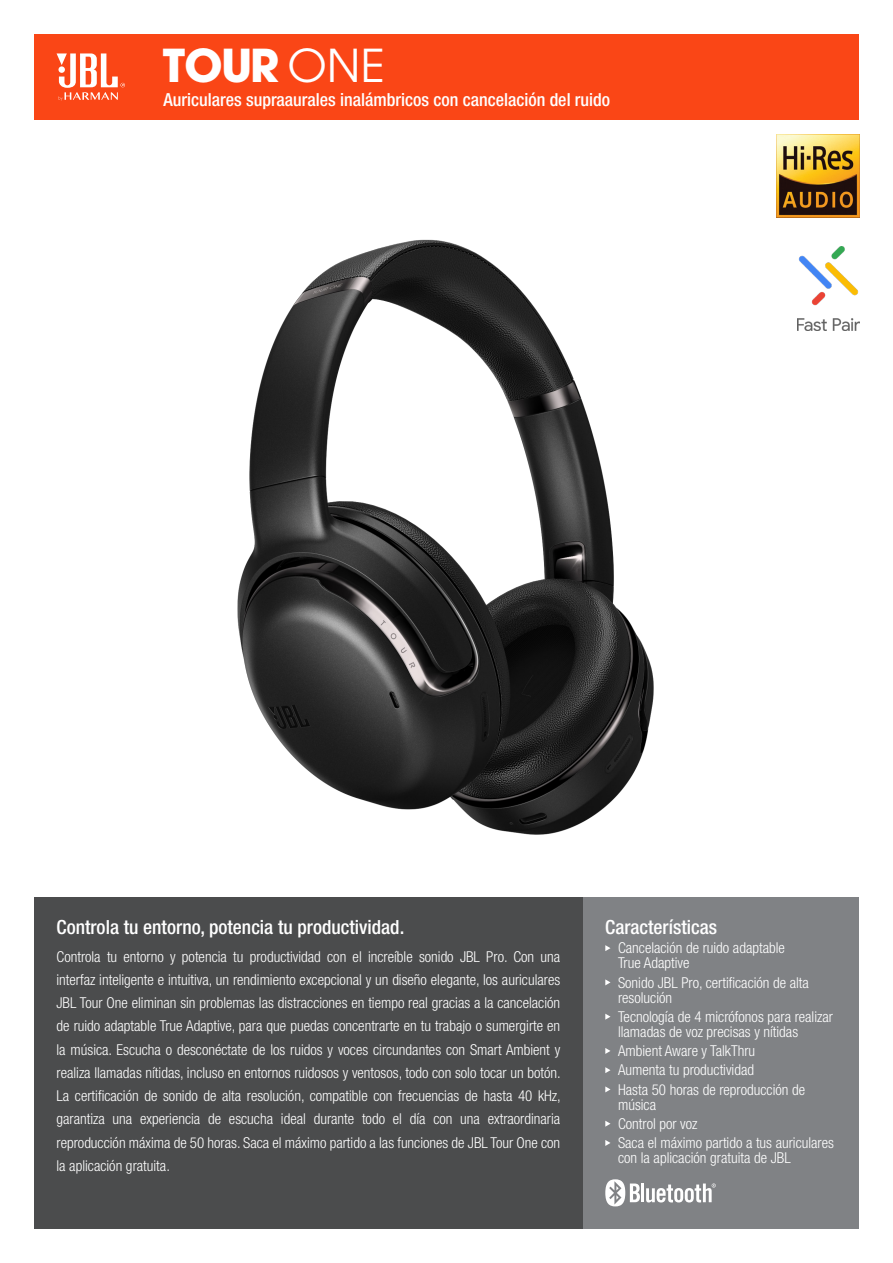
<style>
.page{position:relative;width:893px;height:1263px;background:#fff}
.page>*{position:absolute;margin:0;border:0;box-sizing:border-box;transform-origin:0 0}
.t1{font:700 49.95px "Avant Gard Goth EF";color:#fff}
.t2{font:500 condensed 19.5px "Helvetica Neue LT Pro";color:#fff}
.t3{font:500 condensed 18px "Helvetica Neue LT Pro";color:#fff}
.t4{font:300 condensed 15px/23.2px "Helvetica Neue LT Pro";color:#fff}
.s1{font-weight:400}
</style>
<div class="page">
<img style="left:237px;top:239px;width:417px;height:596px">
<div style="left:34px;top:34px;width:825px;height:85px;background:#fa4616"></div>
<svg style="left:57px;top:53px;width:68px;height:48px"></svg>
<div style="left:583px;top:898px;width:276px;height:331px;background:#808285"></div>
<svg style="left:605px;top:945px;width:5px;height:6px"></svg>
<svg style="left:605px;top:979px;width:5px;height:6px"></svg>
<svg style="left:605px;top:1014px;width:5px;height:6px"></svg>
<svg style="left:605px;top:1048px;width:5px;height:6px"></svg>
<svg style="left:605px;top:1067px;width:5px;height:6px"></svg>
<svg style="left:605px;top:1086px;width:5px;height:6px"></svg>
<svg style="left:605px;top:1121px;width:5px;height:6px"></svg>
<svg style="left:605px;top:1140px;width:5px;height:6px"></svg>
<div style="left:34px;top:898px;width:549px;height:331px;background:#4b4c4d"></div>
<hr style="left:641px;top:1183px;width:3px;height:19px;background:#fff">
<svg style="left:646px;top:1183px;width:70px;height:19px"></svg>
<svg style="left:605px;top:1179px;width:35px;height:27px"></svg>
<img style="left:797px;top:247px;width:62px;height:83px">
<img style="left:777px;top:135px;width:82px;height:82px">
<p class="t1" style="left:163px;top:35px;width:223px">TOUR <span class="s1">ONE</span></p>
<p class="t3" style="left:163px;top:89px;width:448px">Auriculares supraaurales inalámbricos con cancelación del ruido</p>
<p class="t2" style="left:57px;top:916px;width:349px">Controla tu entorno, potencia tu productividad.</p>
<p class="t4" style="left:57px;top:945px;width:506px;text-align:justify">Controla tu entorno y potencia tu productividad con el increíble sonido JBL Pro. Con una interfaz inteligente e intuitiva, un rendimiento excepcional y un diseño elegante, los auriculares JBL Tour One eliminan sin problemas las distracciones en tiempo real gracias a la cancelación de ruido adaptable True Adaptive, para que puedas concentrarte en tu trabajo o sumergirte en la música. Escucha o desconéctate de los ruidos y voces circundantes con Smart Ambient y realiza llamadas nítidas, incluso en entornos ruidosos y ventosos, todo con solo tocar un botón.<br>La certificación de sonido de alta resolución, compatible con frecuencias de hasta 40 kHz, garantiza una experiencia de escucha ideal durante todo el día con una extraordinaria reproducción máxima de 50 horas. Saca el máximo partido a las funciones de JBL Tour One con la aplicación gratuita.</p>
<p class="t2" style="left:605px;top:916px;width:113px">Características</p>
<p class="t4" style="left:618px;top:940px;width:168px;line-height:15px">Cancelación de ruido adaptable<br>True Adaptive</p>
<p class="t4" style="left:618px;top:975px;width:192px;line-height:15px">Sonido JBL Pro, certificación de alta resolución</p>
<p class="t4" style="left:618px;top:1009px;width:216px;line-height:15px">Tecnología de 4 micrófonos para realizar llamadas de voz precisas y nítidas</p>
<p class="t4" style="left:618px;top:1039px;width:139px">Ambient Aware y TalkThru</p>
<p class="t4" style="left:618px;top:1058px;width:138px">Aumenta tu productividad</p>
<p class="t4" style="left:618px;top:1082px;width:189px;line-height:15px">Hasta 50 horas de reproducción de música</p>
<p class="t4" style="left:618px;top:1112px;width:81px">Control por voz</p>
<p class="t4" style="left:618px;top:1135px;width:217px;line-height:15px">Saca el máximo partido a tus auriculares con la aplicación gratuita de JBL</p>
</div>
